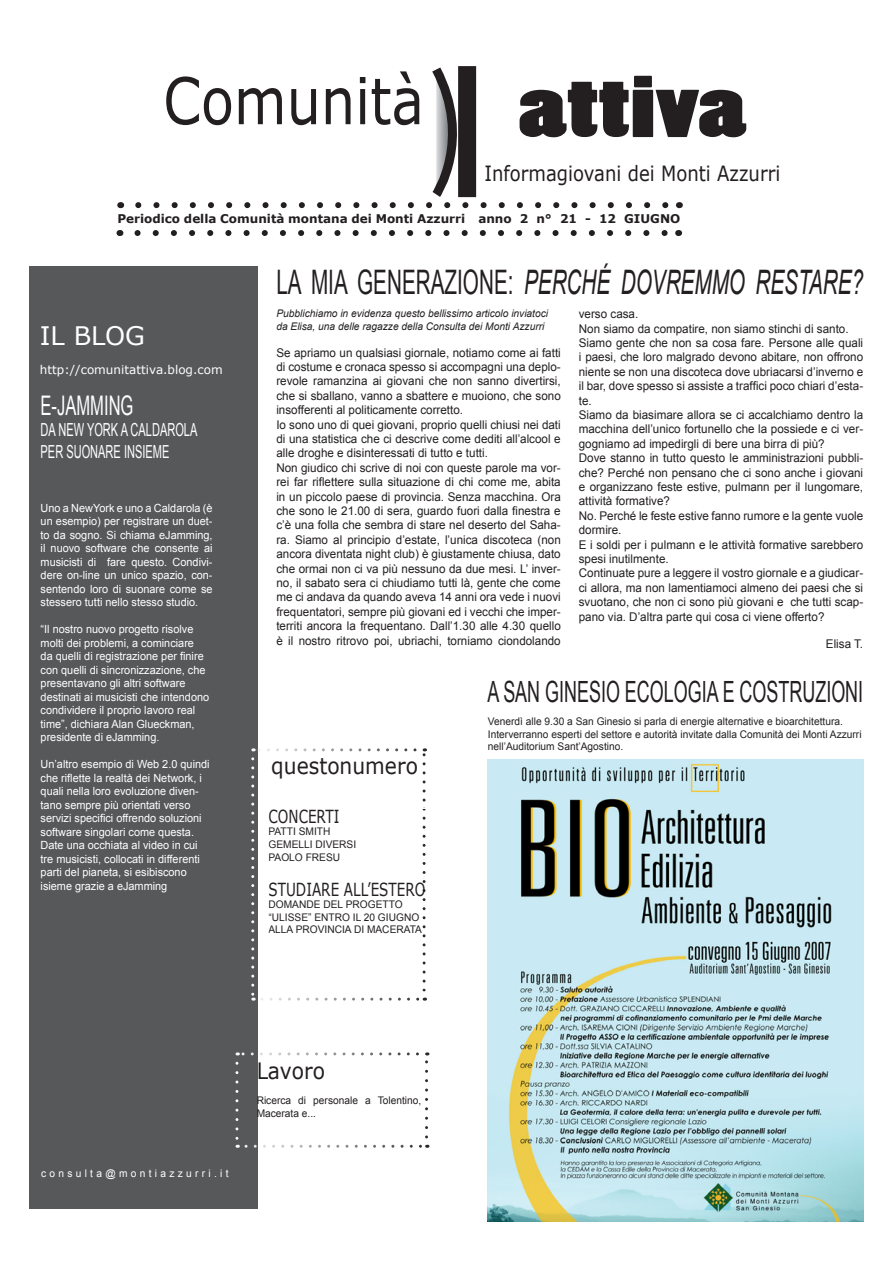
<style>
.page{position:relative;width:893px;height:1263px;background:#fff}
.page>*{position:absolute;margin:0;border:0;box-sizing:border-box;transform-origin:0 0}
.t1{font:64.5px "Verdana";color:#231f20;scale:.84 1}
.t2{font:italic 33.75px "Arial";color:#231f20;scale:.61 1}
.t3{font:29.25px "Arial";color:#231f20;scale:.61 1}
.t4{font:27px "Arial";color:#fff;scale:.61 1}
.t5{font:25.5px "Verdana";color:#fff}
.t6{font:22.5px "Verdana";color:#231f20;scale:.9 1}
.t7{font:21px "Verdana";color:#231f20;scale:.86 1}
.t8{font:18px/21.6px "Arial";color:#fff;scale:.61 1}
.t9{font:18px "Verdana";color:#231f20;scale:.75 1}
.t10{font:12px/14.4px "Arial";color:#231f20}
.t11{font:700 12px "Verdana";color:#231f20}
.t12{font:12px "Verdana";color:#fff}
.t13{font:11.25px/13.5px "Arial";color:#fff}
.t14{font:10.5px/12.6px "Arial";color:#231f20}
.t15{font:italic 10.5px/12.6px "Arial";color:#231f20}
.t16{font:10.5px "Arial";color:#fff}
.s1{font-family:"Poplar Std";font-size:78.75px}
.s2{font-style:normal}
</style>
<div class="page">
<svg style="left:137px;top:230px;width:531px;height:6px"></svg>
<div style="left:30px;top:267px;width:228px;height:942px;background:#57585a"></div>
<svg style="left:138px;top:66px;width:531px;height:142px"></svg>
<div style="left:458px;top:66px;width:18px;height:131px;background:#231f20"></div>
<svg style="left:235px;top:1063px;width:3px;height:85px"></svg>
<svg style="left:246px;top:1145px;width:182px;height:3px"></svg>
<svg style="left:425px;top:1052px;width:3px;height:85px"></svg>
<svg style="left:237px;top:1052px;width:180px;height:3px"></svg>
<svg style="left:251px;top:759px;width:3px;height:242px"></svg>
<svg style="left:262px;top:998px;width:163px;height:3px"></svg>
<svg style="left:423px;top:748px;width:3px;height:242px"></svg>
<svg style="left:253px;top:748px;width:162px;height:3px"></svg>
<img style="left:488px;top:760px;width:375px;height:462px">
<h1 class="t1" style="left:163px;top:60px;width:696px">Comunità <span class="s1">attiva</span></h1>
<h3 class="t7" style="left:484px;top:160px;width:346px">Informagiovani dei Monti Azzurri</h3>
<p class="t11" style="left:117px;top:210px;width:564px">Periodico della Comunità montana dei Monti Azzurri anno 2 n° 21 - 12 GIUGNO</p>
<h3 class="t5" style="left:40px;top:320px;width:107px">IL BLOG</h3>
<p class="t12" style="left:40px;top:362px;width:184px">http://comunitattiva.blog.com</p>
<h3 class="t4" style="left:41px;top:388px;width:154px">e-jamming</h3>
<h3 class="t8" style="left:41px;top:419px;width:259px">da new york a caldarola per suonare insieme</h3>
<p class="t13" style="left:41px;top:501px;width:173px;text-align:justify">U no a NewYork e uno a Caldarola (è un esempio) per registrare un duet&shy;to da sogno. Si chiama eJamming, il nuovo software che consente ai musicisti di fare questo. Condivi&shy;dere on-line un unico spazio, con&shy;sentendo loro di suonare come se stessero tutti nello stesso studio.</p>
<p class="t13" style="left:41px;top:622px;width:170px">“I l nostro nuovo progetto risolve molti dei problemi, a cominciare<br>da quelli di registrazione per finire con quelli di sincronizzazione, che presentavano gli altri software destinati ai musicisti che intendono condividere il proprio lavoro real time”, dichiara Alan Glueckman, presidente di eJamming.</p>
<p class="t13" style="left:41px;top:757px;width:171px">U n’altro esempio di Web 2.0 quindi che riflette la realtà dei Network, i quali nella loro evoluzione diven&shy;tano sempre più orientati verso servizi specifici offrendo soluzioni software singolari come questa.<br>Date una occhiata al video in cui tre musicisti, collocati in differenti parti del pianeta, si esibiscono isieme grazie a eJamming</p>
<h2 class="t2" style="left:276px;top:261px;width:963px"><span class="s2">la mia generazione:</span> perché dovremmo restare?</h2>
<p class="t15" style="left:276px;top:307px;width:273px">Pubblichiamo in evidenza questo bellissimo articolo inviatoci da Elisa, una delle ragazze della Consulta dei Monti Azzurri</p>
<p class="t10" style="left:276px;top:345px;width:286px">Se apriamo un qualsiasi giornale, notiamo come ai fatti di costume e cronaca spesso si accompagni una deplo&shy;revole ramanzina ai giovani che non sanno divertirsi, che si sballano, vanno a sbattere e muoiono, che sono insofferenti al politicamente corretto.<br>Io sono uno di quei giovani, proprio quelli chiusi nei dati di una statistica che ci descrive come dediti all’alcool e alle droghe e disinteressati di tutto e tutti.<br>Non giudico chi scrive di noi con queste parole ma vor&shy;rei far riflettere sulla situazione di chi come me, abita in un piccolo paese di provincia. Senza macchina. Ora che sono le 21.00 di sera, guardo fuori dalla finestra e c’è una folla che sembra di stare nel deserto del Saha&shy;ra. Siamo al principio d’estate, l’unica discoteca (non ancora diventata night club) è giustamente chiusa, dato che ormai non ci va più nessuno da due mesi. L’ inver&shy;no, il sabato sera ci chiudiamo tutti là, gente che come me ci andava da quando aveva 14 anni ora vede i nuovi frequentatori, sempre più giovani ed i vecchi che imper&shy;territi ancora la frequentano. Dall’1.30 alle 4.30 quello è il nostro ritrovo poi, ubriachi, torniamo ciondolando</p>
<p class="t10" style="left:579px;top:307px;width:286px">verso casa.<br>Non siamo da compatire, non siamo stinchi di santo.<br>Siamo gente che non sa cosa fare. Persone alle quali i paesi, che loro malgrado devono abitare, non offrono niente se non una discoteca dove ubriacarsi d’inverno e il bar, dove spesso si assiste a traffici poco chiari d’esta&shy;te.<br>Siamo da biasimare allora se ci accalchiamo dentro la macchina dell’unico fortunello che la possiede e ci ver&shy;gogniamo ad impedirgli di bere una birra di più?<br>Dove stanno in tutto questo le amministrazioni pubbli&shy;che? Perché non pensano che ci sono anche i giovani e organizzano feste estive, pulmann per il lungomare, attività formative?<br>No. Perché le feste estive fanno rumore e la gente vuole dormire.<br>E i soldi per i pulmann e le attività formative sarebbero spesi inutilmente.<br>Continuate pure a leggere il vostro giornale e a giudicar&shy;ci allora, ma non lamentiamoci almeno dei paesi che si svuotano, che non ci sono più giovani e che tutti scap&shy;pano via. D’altra parte qui cosa ci viene offerto?</p>
<p class="t10" style="left:826px;top:636px;width:39px">Elisa T.</p>
<h3 class="t3" style="left:487px;top:673px;width:618px">A san ginesio ecologia e costruzioni</h3>
<p class="t14" style="left:488px;top:715px;width:375px">Venerdì alle 9.30 a San Ginesio si parla di energie alternative e bioarchitettura.<br>Interverranno esperti del settore e autorità invitate dalla Comunità dei Monti Azzurri nell’Auditorium Sant’Agostino.</p>
<h3 class="t6" style="left:271px;top:752px;width:164px">questonumero</h3>
<h3 class="t9" style="left:269px;top:805px;width:96px">CONCERTI</h3>
<p class="t14" style="left:269px;top:825px;width:89px;line-height:13px">patti smith gemelli diversi paolo fresu</p>
<h3 class="t9" style="left:269px;top:878px;width:62px">studiare</h3>
<h3 class="t9" style="left:344px;top:878px;width:73px">all’estero</h3>
<p class="t14" style="left:269px;top:898px;width:155px">domande del progetto “ulisse” entro il 20 giugno alla provincia di macerata</p>
<p class="t16" style="left:41px;top:1166px;width:189px">consulta@montiazzurri.it</p>
<h3 class="t6" style="left:257px;top:1056px;width:77px">Lavoro</h3>
<p class="t14" style="left:257px;top:1094px;width:166px">Ricerca di personale a Tolentino,<br>Macerata e...</p>
</div>
